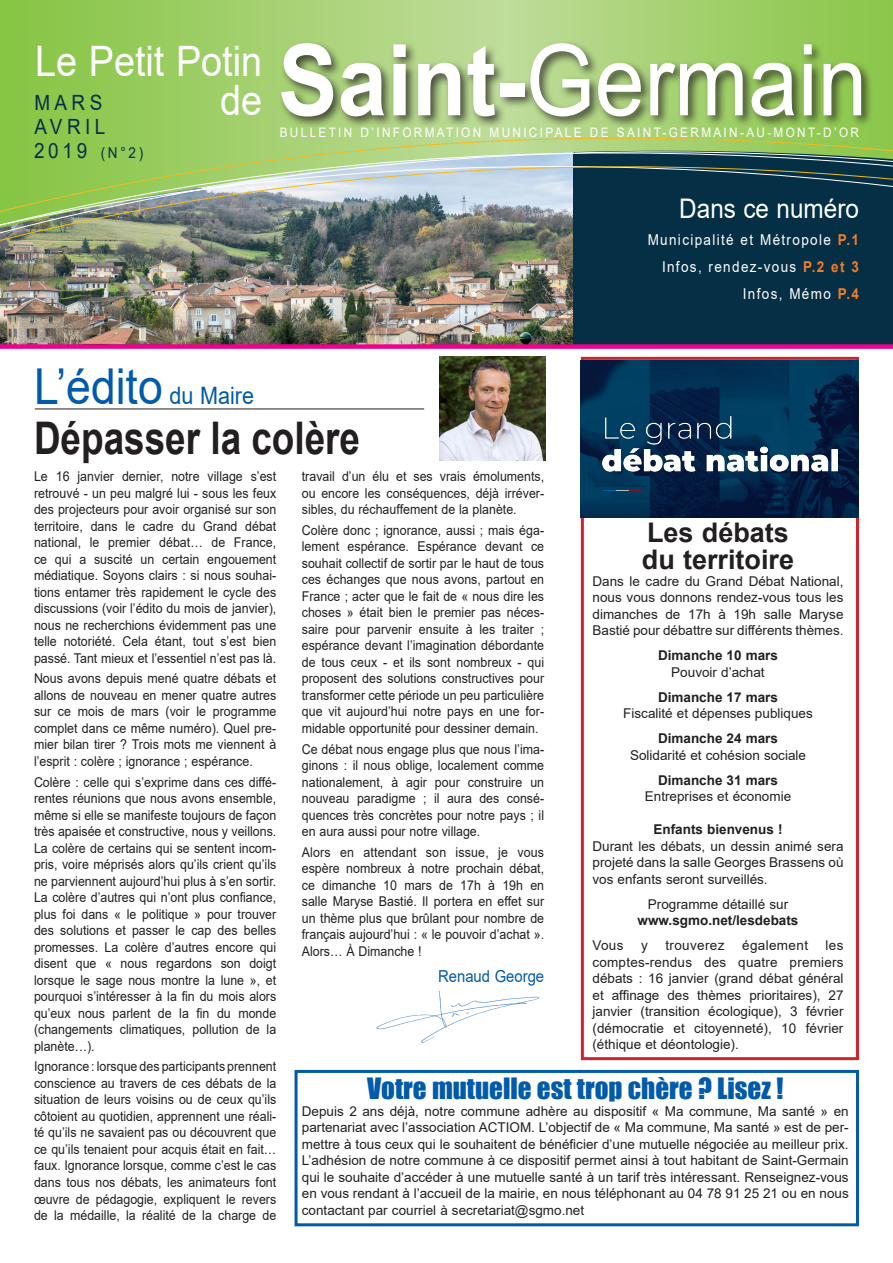
<style>
.page{position:relative;width:893px;height:1263px;background:#fff}
.page>*{position:absolute;margin:0;border:0;box-sizing:border-box;transform-origin:0 0}
.t1{font:99px "Arial";color:#fff;scale:.9 1}
.t2{font:49.5px "Arial";color:#015aaa;scale:.9 1}
.t3{font:700 45px "Arial";color:#231f20;scale:.82 1}
.t4{font:42px "Arial";color:#fff;scale:.9 1}
.texte{font:27px "Impact";color:#015aaa}
.texte_courant{font:700 27px "Arial";color:#231f20}
.t5{font:27px "Arial";color:#fff;scale:.9 1}
.t6{font:21px "Arial";letter-spacing:.235em;color:#052f45;scale:.9 1}
.t7{font:16.5px "Arial";color:#015aaa;scale:.9 1}
.t8{font:15px "Arial";letter-spacing:.1em;color:#fff;scale:.9 1}
.t9{font:15px "Arial";color:#052f45;scale:.9 1}
.texte_courant-2{font:13.5px/16.5px "Arial";color:#231f20;text-align:justify;scale:.92 1}
.texte_courant-3{font:13.5px/16.5px "Arial";color:#231f20;text-align:justify}
.texte_courant-4{font:700 13.5px/16.5px "Arial";color:#231f20;text-align:center}
.texte_courant-5{font:13.5px "Arial";letter-spacing:.025em;color:#231f20}
.t10{font:13.05px "Arial";letter-spacing:.2em;color:#fff;scale:.9 1}
.s1{font-size:21px}
.s2{font-weight:700}
.s3{font-weight:700;color:#f47d25}
.s4{font-size:24px}
.s5{font-weight:400}
</style>
<div class="page">
<img style="left:376px;top:989px;width:163px;height:54px">
<div style="left:573px;top:117px;width:320px;height:230px;background:#052f45"></div>
<img style="left:0;top:261px;width:573px;height:83px">
<img style="left:0;top:0;width:893px;height:107px">
<img style="left:0;top:107px;width:893px;height:154px">
<div style="left:278px;top:40px;width:596px;height:89px;background:#231f20;opacity:.75"></div>
<img style="left:439px;top:357px;width:107px;height:103px">
<div style="left:0;top:344px;width:893px;height:5px;background:#ed028c"></div>
<hr style="left:35px;top:409px;width:389px;height:1px;background:#231f20">
<div style="left:581px;top:357px;width:278px;height:703px;border:3px solid #d1232a"></div>
<div style="left:295px;top:1070px;width:564px;height:156px;border:3px solid #015aaa"></div>
<img style="left:581px;top:361px;width:278px;height:156px">
<img style="left:602px;top:416px;width:236px;height:74px">
<p class="t4" style="left:35px;top:32px;width:254px">Le Petit Potin</p>
<p class="t6" style="left:34px;top:88px;width:77px">MARS</p>
<p class="t4" style="left:220px;top:71px;width:48px">de</p>
<p class="t6" style="left:34px;top:112px;width:80px">AVRIL</p>
<p class="t9" style="left:34px;top:142px;width:123px"><span class="s1">2019</span> (N°2)</p>
<p class="t1" style="left:278px;top:12px;width:656px"><span class="s2">Saint-</span>Germain</p>
<p class="t10" style="left:280px;top:123px;width:645px">BULLETIN D’INFORMATION MUNICIPALE DE SAINT-GERMAIN-AU-MONT-D’OR</p>
<p class="t5" style="left:679px;top:190px;width:201px">Dans ce numéro</p>
<p class="t8" style="left:648px;top:229px;width:236px">Municipalité et Métropole <span class="s3">P.1</span></p>
<p class="t8" style="left:662px;top:256px;width:220px">Infos, rendez-vous <span class="s3">P.2 et 3</span></p>
<p class="t8" style="left:743px;top:283px;width:131px">Infos, Mémo <span class="s3">P.4</span></p>
<p class="t2" style="left:34px;top:352px;width:246px">L’édito <span class="s4">du Maire</span></p>
<p class="t3" style="left:34px;top:407px;width:399px">Dépasser la colère</p>
<p class="texte_courant-2" style="left:34px;top:468px;width:265px">Le 16 janvier dernier, notre village s’est retrouvé - un peu malgré lui - sous les feux des projecteurs pour avoir organisé sur son territoire, dans le cadre du Grand débat national, le premier débat… de France, ce qui a suscité un certain engouement médiatique. Soyons clairs : si nous souhai&shy;tions entamer très rapidement le cycle des discussions (voir l’édito du mois de janvier), nous ne recherchions évidemment pas une telle notoriété. Cela étant, tout s’est bien passé. Tant mieux et l’essentiel n’est pas là.</p>
<p class="texte_courant-2" style="left:34px;top:670px;width:265px">Nous avons depuis mené quatre débats et allons de nouveau en mener quatre autres sur ce mois de mars (voir le programme complet dans ce même numéro). Quel pre&shy;mier bilan tirer ? Trois mots me viennent à l’esprit : colère ; ignorance ; espérance.</p>
<p class="texte_courant-2" style="left:34px;top:774px;width:265px">Colère : celle qui s’exprime dans ces diffé&shy;rentes réunions que nous avons ensemble, même si elle se manifeste toujours de façon très apaisée et constructive, nous y veillons.<br>La colère de certains qui se sentent incom&shy;pris, voire méprisés alors qu’ils crient qu’ils ne parviennent aujourd’hui plus à s’en sortir.<br>La colère d’autres qui n’ont plus confiance, plus foi dans « le politique » pour trouver des solutions et passer le cap des belles promesses. La colère d’autres encore qui disent que « nous regardons son doigt lorsque le sage nous montre la lune », et pourquoi s’intéresser à la fin du mois alors qu’eux nous parlent de la fin du monde (changements climatiques, pollution de la planète…).</p>
<p class="texte_courant-2" style="left:34px;top:1058px;width:265px">Ignorance : lorsque des participants prennent conscience au travers de ces débats de la situation de leurs voisins ou de ceux qu’ils côtoient au quotidien, apprennent une réali&shy;té qu’ils ne savaient pas ou découvrent que ce qu’ils tenaient pour acquis était en fait… faux. Ignorance lorsque, comme c’est le cas dans tous nos débats, les animateurs font œuvre de pédagogie, expliquent le revers de la médaille, la réalité de la charge de</p>
<p class="texte_courant-2" style="left:302px;top:468px;width:265px">travail d’un élu et ses vrais émoluments, ou encore les conséquences, déjà irréver&shy;sibles, du réchauffement de la planète.</p>
<p class="texte_courant-2" style="left:302px;top:522px;width:265px">Colère donc ; ignorance, aussi ; mais éga&shy;lement espérance. Espérance devant ce souhait collectif de sortir par le haut de tous ces échanges que nous avons, partout en France ; acter que le fait de « nous dire les choses » était bien le premier pas néces&shy;saire pour parvenir ensuite à les traiter ; espérance devant l’imagination débordante de tous ceux - et ils sont nombreux - qui proposent des solutions constructives pour transformer cette période un peu particulière que vit aujourd’hui notre pays en une for&shy;midable opportunité pour dessiner demain.</p>
<p class="texte_courant-2" style="left:302px;top:741px;width:265px">Ce débat nous engage plus que nous l’ima&shy;ginons : il nous oblige, localement comme nationalement, à agir pour construire un nouveau paradigme ; il aura des consé&shy;quences très concrètes pour notre pays ; il en aura aussi pour notre village.</p>
<p class="texte_courant-2" style="left:302px;top:844px;width:265px">Alors en attendant son issue, je vous espère nombreux à notre prochain débat, ce dimanche 10 mars de 17h à 19h en salle Maryse Bastié. Il portera en effet sur un thème plus que brûlant pour nombre de français aujourd’hui : « le pouvoir d’achat ».<br>Alors… À Dimanche !</p>
<p class="texte_courant" style="left:647px;top:513px;width:143px">Les débats</p>
<p class="texte_courant" style="left:642px;top:540px;width:154px">du territoire</p>
<p class="texte_courant-3" style="left:592px;top:572px;width:253px">Dans le cadre du Grand Débat National, nous vous donnons rendez-vous tous les dimanches de 17h à 19h salle Maryse Bastié pour débattre sur différents thèmes.</p>
<p class="texte_courant-4" style="left:658px;top:647px;width:122px">Dimanche 10 mars</p>
<p class="texte_courant-3" style="left:671px;top:663px;width:95px">Pouvoir d’achat</p>
<p class="texte_courant-4" style="left:658px;top:689px;width:122px">Dimanche 17 mars</p>
<p class="texte_courant-3" style="left:623px;top:705px;width:191px">Fiscalité et dépenses publiques</p>
<p class="texte_courant-4" style="left:658px;top:730px;width:122px">Dimanche 24 mars</p>
<p class="texte_courant-3" style="left:630px;top:746px;width:177px">Solidarité et cohésion sociale</p>
<p class="texte_courant-4" style="left:658px;top:772px;width:122px">Dimanche 31 mars</p>
<p class="texte_courant-3" style="left:645px;top:788px;width:148px">Entreprises et économie</p>
<p class="texte_courant-4" style="left:653px;top:821px;width:131px">Enfants bienvenus !</p>
<p class="texte_courant-3" style="left:592px;top:837px;width:253px">Durant les débats, un dessin animé sera projeté dans la salle Georges Brassens où vos enfants seront surveillés.</p>
<p class="texte_courant-4" style="left:638px;top:896px;width:162px"><span class="s5">Programme détaillé sur </span>www.sgmo.net/lesdebats</p>
<p class="texte_courant-3" style="left:592px;top:937px;width:33px">Vous</p>
<p class="texte_courant-3" style="left:641px;top:937px;width:8px">y</p>
<p class="texte_courant-5" style="left:665px;top:936px;width:61px">trouverez</p>
<p class="texte_courant-5" style="left:742px;top:936px;width:67px">également</p>
<p class="texte_courant-3" style="left:592px;top:937px;width:253px;text-indent:233px">les comptes-rendus des quatre premiers débats : 16 janvier (grand débat général et affinage des thèmes prioritaires), 27 janvier (transition écologique), 3 février (démocratie et citoyenneté), 10 février (éthique et déontologie).</p>
<p class="texte" style="left:367px;top:1067px;width:418px">Votre mutuelle est trop chère ? Lisez !</p>
<p class="texte_courant-3" style="left:302px;top:1102px;width:548px">Depuis 2 ans déjà, notre commune adhère au dispositif « Ma commune, Ma santé » en partenariat avec l’association ACTIOM. L’objectif de « Ma commune, Ma santé » est de per&shy;mettre à tous ceux qui le souhaitent de bénéficier d’une mutuelle négociée au meilleur prix.<br>L’adhésion de notre commune à ce dispositif permet ainsi à tout habitant de Saint-Germain qui le souhaite d’accéder à une mutuelle santé à un tarif très intéressant. Renseignez-vous en vous rendant à l’accueil de la mairie, en nous téléphonant au 04 78 91 25 21 ou en nous contactant par courriel à secretariat@sgmo.net</p>
<p class="t7" style="left:438px;top:965px;width:119px">Renaud George</p>
</div>
